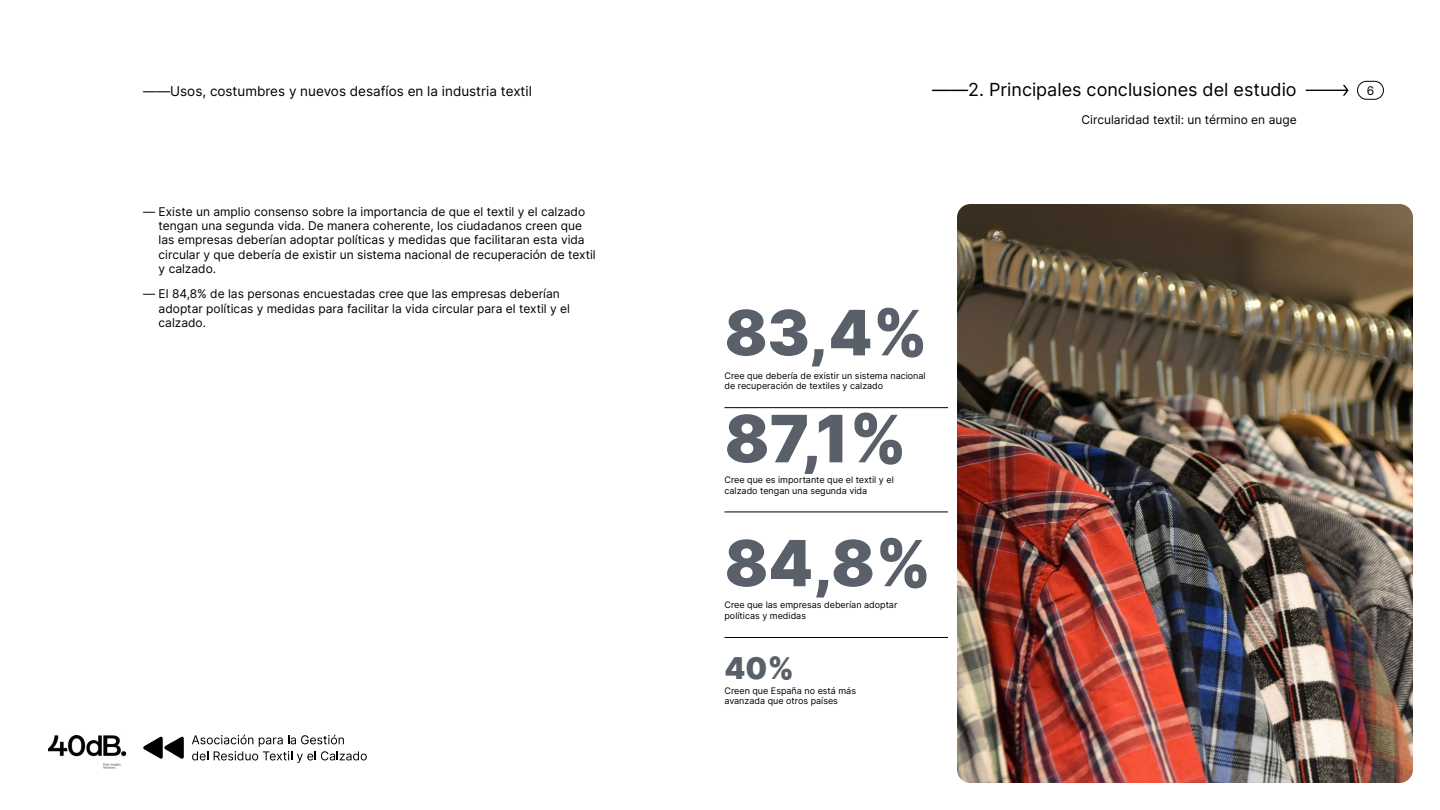
<style>
.page{position:relative;width:1440px;height:810px;background:#fff}
.page>*{position:absolute;margin:0;border:0;box-sizing:border-box;transform-origin:0 0}
.t1{font:900 65.32px "Inter";color:#596069}
.t2{font:900 63.6px "Inter";color:#596069}
.t3{font:900 62.55px "Inter";color:#596069}
.t4{font:900 30px "Inter";color:#596069}
.t5{font:18px "Inter";color:#000}
.t6{font:13.5px "Inter";color:#000}
.t7{font:12px/14.4px "Inter";color:#000}
.t8{font:9px/10.8px "Inter";color:#000}
</style>
<div class="page">
<div style="left:1357px;top:81px;width:27px;height:19px;border:1px solid #000;border-radius:9px"></div>
<svg style="left:1306px;top:85px;width:43px;height:11px"></svg>
<hr style="left:724px;top:637px;width:224px;height:1px;background:#000">
<hr style="left:724px;top:512px;width:224px;height:1px;background:#000">
<hr style="left:724px;top:408px;width:224px;height:1px;background:#000">
<img style="left:957px;top:204px;width:456px;height:579px">
<svg style="left:143px;top:737px;width:41px;height:22px"></svg>
<svg style="left:192px;top:735px;width:175px;height:28px"></svg>
<img style="left:49px;top:735px;width:77px;height:34px">
<p class="t6" style="left:143px;top:81px;width:390px">——Usos, costumbres y nuevos desafíos en la industria textil</p>
<h3 class="t5" style="left:932px;top:76px;width:366px">——2. Principales conclusiones del estudio</h3>
<p class="t7" style="left:1082px;top:112px;width:217px">Circularidad textil: un término en auge</p>
<p class="t7" style="left:159px;top:204px;width:439px;text-indent:-15px">–– Existe un amplio consenso sobre la importancia de que el textil y el calzado tengan una segunda vida. De manera coherente, los ciudadanos creen que las empresas deberían adoptar políticas y medidas que facilitaran esta vida circular y que debería de existir un sistema nacional de recuperación de textil y calzado.</p>
<p class="t7" style="left:159px;top:286px;width:413px;text-indent:-15px">–– El 84,8% de las personas encuestadas cree que las empresas deberían adoptar políticas y medidas para facilitar la vida circular para el textil y el calzado.</p>
<h3 class="t3" style="left:724px;top:285px;width:205px">83,4%</h3>
<p class="t8" style="left:724px;top:370px;width:203px">Cree que debería de existir un sistema nacional de recuperación de textiles y calzado</p>
<h1 class="t1" style="left:724px;top:389px;width:184px">87,1%</h1>
<p class="t8" style="left:724px;top:474px;width:171px">Cree que es importante que el textil y el calzado tengan una segunda vida</p>
<h2 class="t2" style="left:724px;top:514px;width:209px">84,8%</h2>
<p class="t8" style="left:724px;top:599px;width:174px">Cree que las empresas deberían adoptar políticas y medidas</p>
<h3 class="t4" style="left:724px;top:645px;width:71px">40%</h3>
<p class="t8" style="left:724px;top:685px;width:133px">Creen que España no está más avanzada que otros países</p>
<p class="t7" style="left:1367px;top:83px;width:9px">6</p>
</div>
